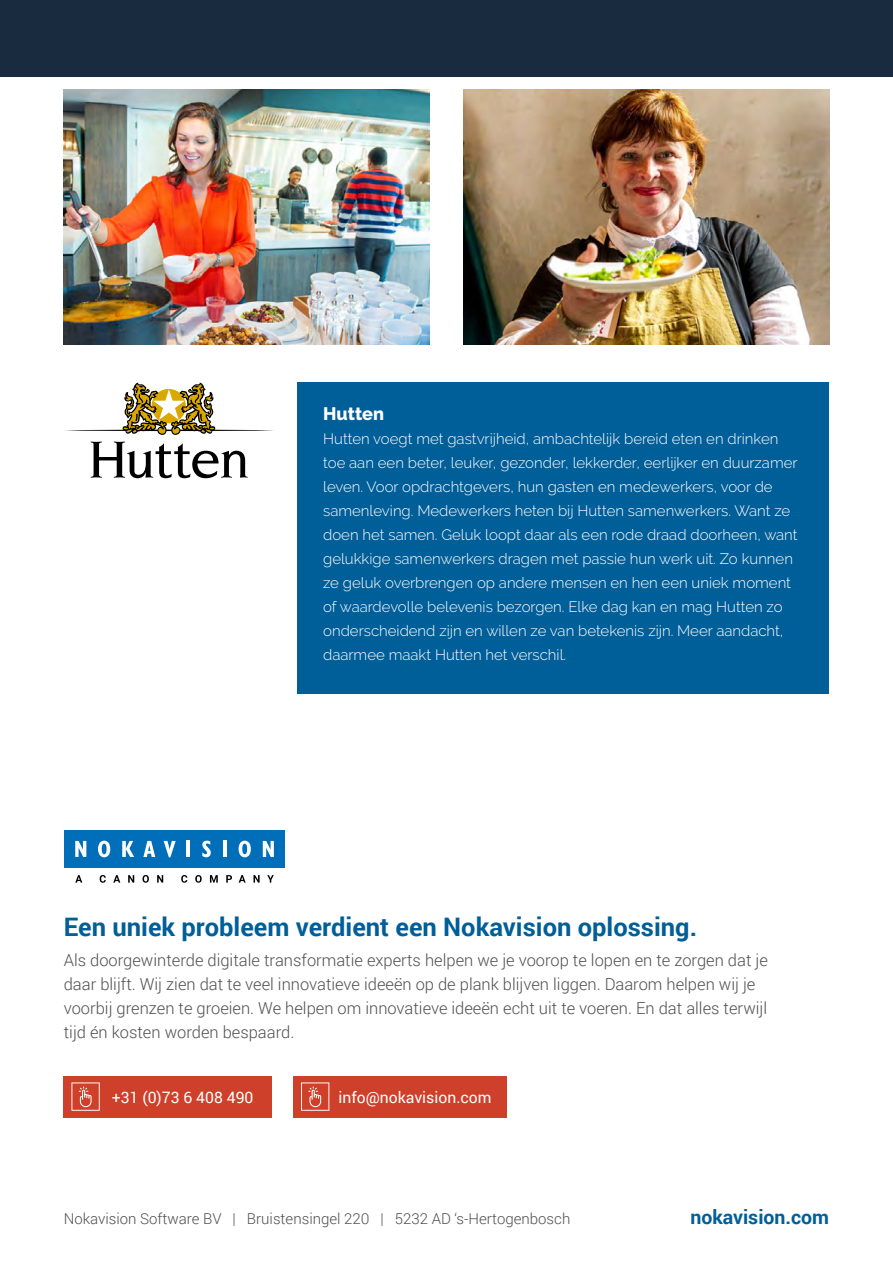
<style>
.page{position:relative;width:893px;height:1263px;background:#fff}
.page>*{position:absolute;margin:0;border:0;box-sizing:border-box;transform-origin:0 0}
.t1{font:700 25.5px "Roboto";color:#005e98}
.t2{font:700 19.5px "Roboto";color:#005e98}
.t3{font:800 18px "Raleway";color:#fff}
.t4{font:300 16.5px/24px "Roboto";color:#504f4f}
.t5{font:15.75px "Roboto";color:#fff}
.t6{font:300 15px/24px "Raleway";color:#fff}
.t7{font:300 15px "Roboto";color:#504f4f}
</style>
<div class="page">
<div style="left:298px;top:383px;width:531px;height:311px;background:#005e98"></div>
<img style="left:64px;top:89px;width:365px;height:255px">
<img style="left:463px;top:89px;width:366px;height:255px">
<div style="left:0;top:0;width:893px;height:77px;background:#182b3f"></div>
<div style="left:64px;top:830px;width:220px;height:38px;background:#006eb8"></div>
<svg style="left:75px;top:841px;width:11px;height:16px"></svg>
<svg style="left:98px;top:841px;width:12px;height:16px"></svg>
<svg style="left:122px;top:841px;width:12px;height:16px"></svg>
<svg style="left:143px;top:841px;width:12px;height:16px"></svg>
<svg style="left:164px;top:841px;width:12px;height:16px"></svg>
<hr style="left:186px;top:841px;width:4px;height:16px;background:#fff">
<svg style="left:202px;top:841px;width:9px;height:16px"></svg>
<hr style="left:223px;top:841px;width:4px;height:16px;background:#fff">
<svg style="left:239px;top:841px;width:12px;height:16px"></svg>
<svg style="left:263px;top:841px;width:11px;height:16px"></svg>
<svg style="left:75px;top:875px;width:7px;height:8px"></svg>
<svg style="left:100px;top:875px;width:6px;height:8px"></svg>
<svg style="left:113px;top:875px;width:7px;height:8px"></svg>
<svg style="left:128px;top:875px;width:6px;height:8px"></svg>
<svg style="left:143px;top:875px;width:6px;height:8px"></svg>
<svg style="left:157px;top:875px;width:6px;height:8px"></svg>
<svg style="left:181px;top:875px;width:6px;height:8px"></svg>
<svg style="left:195px;top:875px;width:7px;height:8px"></svg>
<svg style="left:210px;top:875px;width:8px;height:8px"></svg>
<svg style="left:226px;top:875px;width:6px;height:8px"></svg>
<svg style="left:239px;top:875px;width:7px;height:8px"></svg>
<svg style="left:253px;top:875px;width:7px;height:8px"></svg>
<svg style="left:267px;top:875px;width:7px;height:8px"></svg>
<svg style="left:91px;top:442px;width:157px;height:36px"></svg>
<svg style="left:65px;top:383px;width:209px;height:52px"></svg>
<div style="left:64px;top:1076px;width:208px;height:41px;background:#ce4029"></div>
<svg style="left:71px;top:1082px;width:29px;height:29px"></svg>
<div style="left:293px;top:1076px;width:214px;height:41px;background:#ce4029"></div>
<svg style="left:301px;top:1082px;width:28px;height:29px"></svg>
<p class="t3" style="left:323px;top:403px;width:62px">Hutten</p>
<p class="t6" style="left:323px;top:427px;width:476px">Hutten voegt met gastvrijheid, ambachtelijk bereid eten en drinken toe aan een beter, leuker, gezonder, lekkerder, eerlijker en duurzamer leven. Voor opdrachtgevers, hun gasten en medewerkers, voor de samenleving. Medewerkers heten bij Hutten samenwerkers. Want ze doen het samen. Geluk loopt daar als een rode draad doorheen, want gelukkige samenwerkers dragen met passie hun werk uit. Zo kunnen ze geluk overbrengen op andere mensen en hen een uniek moment of waardevolle belevenis bezorgen. Elke dag kan en mag Hutten zo onderscheidend zijn en willen ze van betekenis zijn. Meer aandacht, daarmee maakt Hutten het verschil.</p>
<h1 class="t1" style="left:64px;top:909px;width:635px">Een uniek probleem verdient een Nokavision oplossing.</h1>
<p class="t4" style="left:64px;top:948px;width:706px">Als doorgewinterde digitale transformatie experts helpen we je voorop te lopen en te zorgen dat je daar blijft. Wij zien dat te veel innovatieve ideeën op de plank blijven liggen. Daarom helpen wij je voorbij grenzen te groeien. We helpen om innovatieve ideeën echt uit te voeren. En dat alles terwijl tijd én kosten worden bespaard.</p>
<p class="t5" style="left:112px;top:1086px;width:143px">+31 (0)73 6 408 490</p>
<p class="t5" style="left:338px;top:1086px;width:155px">info@nokavision.com</p>
<p class="t7" style="left:64px;top:1208px;width:508px">Nokavision Software BV | Bruistensingel 220 | 5232 AD ‘s-Hertogenbosch</p>
<h2 class="t2" style="left:690px;top:1203px;width:140px">nokavision.com</h2>
</div>
